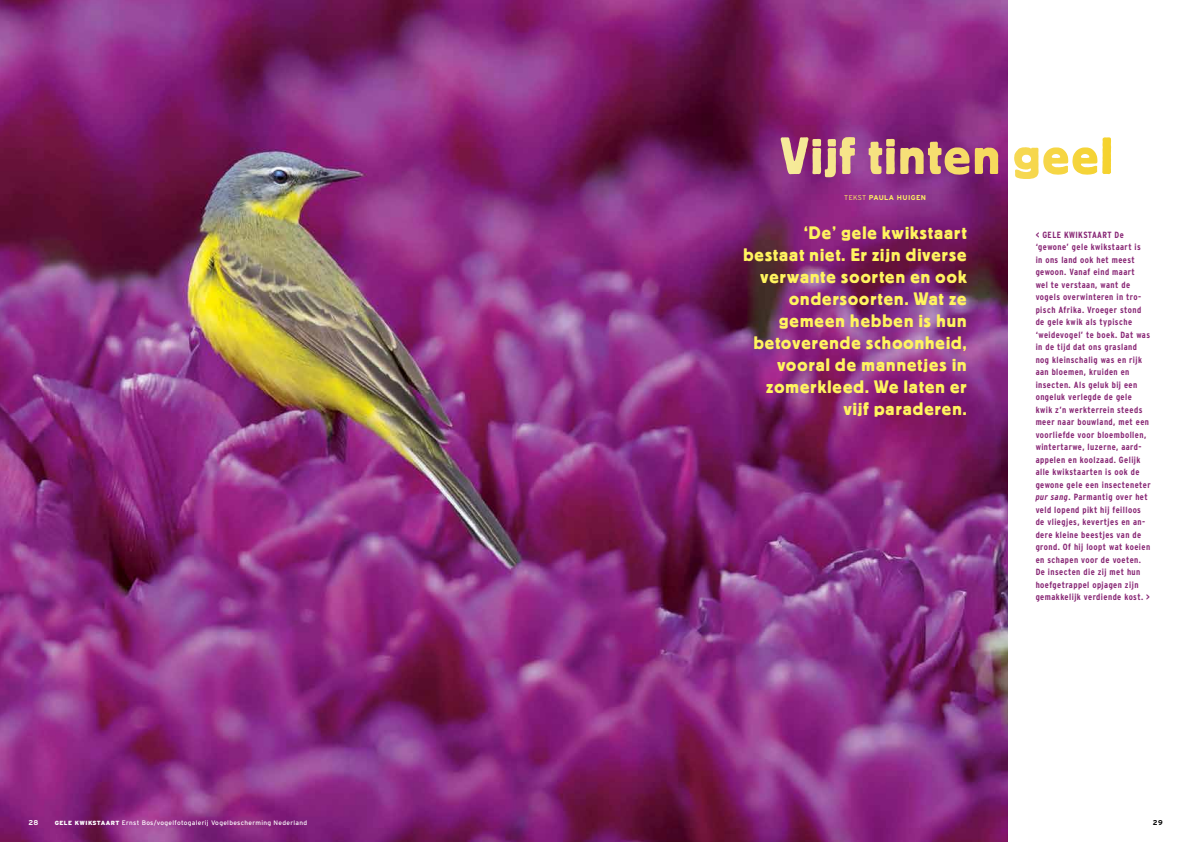
<style>
.page{position:relative;width:1191px;height:842px;background:#fff}
.page>*{position:absolute;margin:0;border:0;box-sizing:border-box;transform-origin:0 0}
.t1{font:18px/22px "Block BE";letter-spacing:.06em;color:#fff45f;text-align:right}
.t2{font:700 condensed 9px/12.5px "Interstate";letter-spacing:.05em;color:#872574}
.t3{font:700 7px "Interstate";letter-spacing:.05em;color:#fff45f}
.t4{font:700 7px "Interstate";color:#fff}
.t5{font:700 7px "Interstate";color:#000}
.t6{font:6.5px "Interstate";letter-spacing:.05em;color:#fff}
.s1{font-weight:300}
.s2{font-family:"Interstate Condensed";font-style:italic;font-stretch:normal}
.s3{font-weight:900;font-size:6px}
</style>
<div class="page">
<img style="left:0;top:0;width:1007px;height:842px">
<svg style="left:839px;top:137px;width:16px;height:37px"></svg>
<p class="t3" style="left:844px;top:193px;width:83px"><span class="s1">TEKST</span> PAULA HUIGEN</p>
<h1 class="t1" style="left:743px;top:221px;width:225px">‘De’ gele kwikstaart bestaat niet. Er zijn diverse verwante soorten en ook ondersoorten. Wat ze gemeen hebben is hun betoverende schoonheid, vooral de mannetjes in zomerkleed. We laten er vijf paraderen.</h1>
<p class="t2" style="left:1035px;top:228px;width:116px">&lt; GELE KWIKSTAART De ‘gewone’ gele kwikstaart is<br>in ons land ook het meest gewoon. Vanaf eind maart<br>wel te verstaan, want de vogels overwinteren in tro&shy;pisch Afrika. Vroeger stond de gele kwik als typische ‘weidevogel’ te boek. Dat was in de tijd dat ons grasland nog kleinschalig was en rijk aan bloemen, kruiden en insecten. Als geluk bij een ongeluk verlegde de gele kwik z’n werkterrein steeds meer naar bouwland, met een voorliefde voor bloembollen, wintertarwe, luzerne, aard&shy;appelen en koolzaad. Gelijk alle kwikstaarten is ook de gewone gele een insecteneter <span class="s2">pur sang</span>. Parmantig over het veld lopend pikt hij feilloos de vliegjes, kevertjes en an&shy;dere kleine beestjes van de grond. Of hij loopt wat koeien en schapen voor de voeten.<br>De insecten die zij met hun hoefgetrappel opjagen zijn gemakkelijk verdiende kost. &gt;</p>
<p class="t4" style="left:28px;top:819px;width:12px">28</p>
<p class="t6" style="left:55px;top:819px;width:254px"><span class="s3">GELE KWIKSTAART</span> Ernst Bos/vogelfotogalerij Vogelbescherming Nederland</p>
<p class="t5" style="left:1152px;top:819px;width:11px">29</p>
</div>
